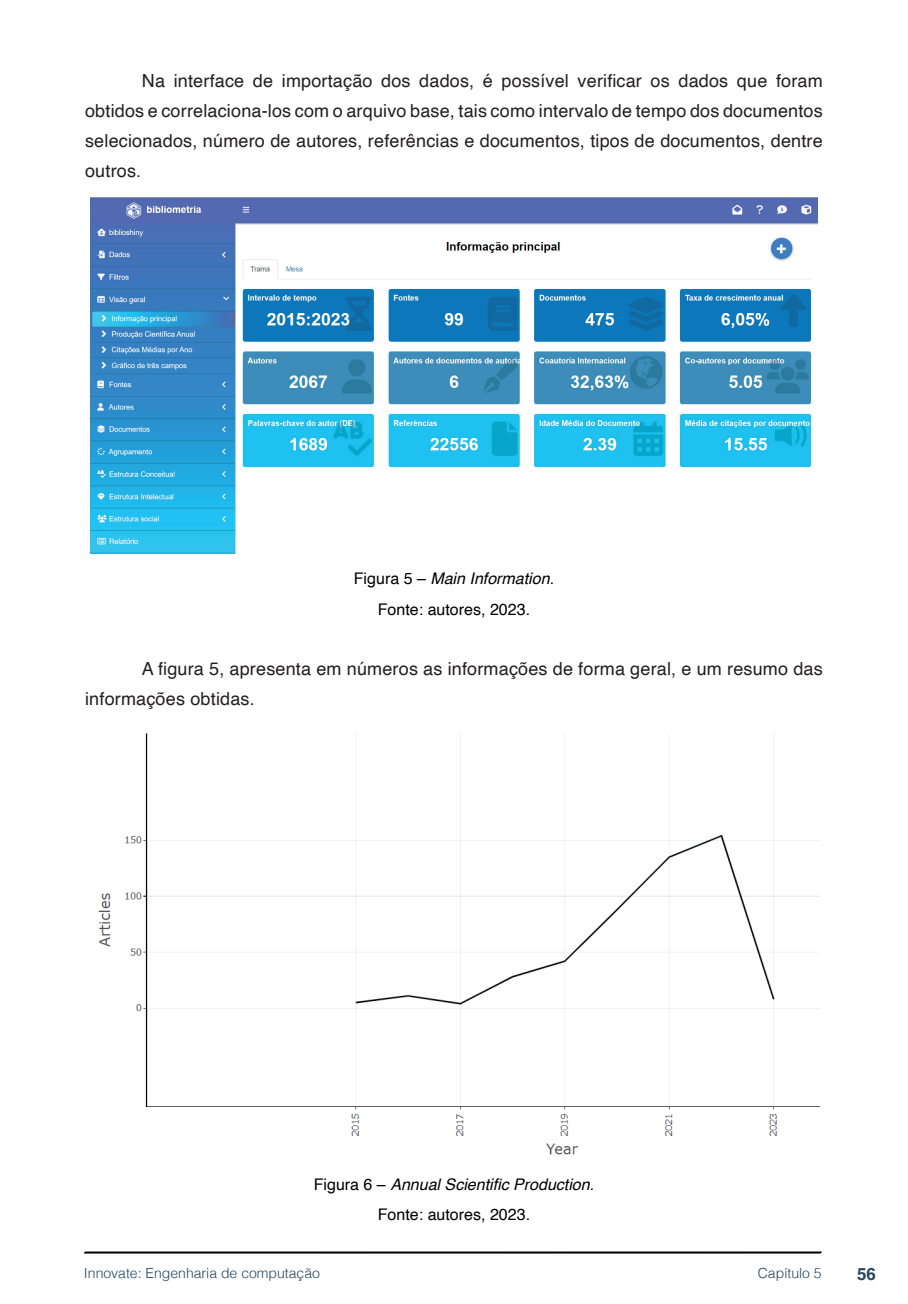
<style>
.page{position:relative;width:908px;height:1304px;background:#fff}
.page>*{position:absolute;margin:0;border:0;box-sizing:border-box;transform-origin:0 0}
.txt{font:18px/30px "Helvetica";letter-spacing:.01em;color:#231f20;text-align:justify}
.t1{font:700 16.8px "Helvetica";color:#23445f}
.imagens_graf_tab{font:italic 16px "Helvetica";color:#000}
.imagens_graf_tab-2{font:16px "Helvetica";color:#000}
.t2{font:300 14px "Helvetica";color:#23445f}
.s1{font-style:normal}
</style>
<div class="page">
<svg style="left:84px;top:1251px;width:737px;height:3px;background:#515151"></svg>
<img style="left:90px;top:197px;width:727px;height:357px">
<img style="left:98px;top:733px;width:721px;height:422px">
<p class="txt" style="left:85px;top:66px;width:738px;text-indent:57px">Na interface de importação dos dados, é possível verificar os dados que foram obtidos e correlaciona-los com o arquivo base, tais como intervalo de tempo dos documentos selecionados, número de autores, referências e documentos, tipos de documentos, dentre outros.</p>
<p class="imagens_graf_tab" style="left:353px;top:566px;width:202px"><span class="s1">Figura 5 –</span> Main Information<span class="s1">.</span></p>
<p class="imagens_graf_tab-2" style="left:377px;top:597px;width:154px">Fonte: autores, 2023.</p>
<p class="txt" style="left:85px;top:654px;width:738px;text-indent:57px">A figura 5, apresenta em números as informações de forma geral, e um resumo das informações obtidas.</p>
<p class="imagens_graf_tab" style="left:313px;top:1171px;width:282px"><span class="s1">Figura 6 –</span> Annual Scientific Production<span class="s1">.</span></p>
<p class="imagens_graf_tab-2" style="left:377px;top:1202px;width:154px">Fonte: autores, 2023.</p>
<p class="t2" style="left:84px;top:1261px;width:237px">Innovate: Engenharia de computação</p>
<p class="t2" style="left:757px;top:1261px;width:65px">Capítulo 5</p>
<p class="t1" style="left:856px;top:1264px;width:20px">56</p>
</div>
